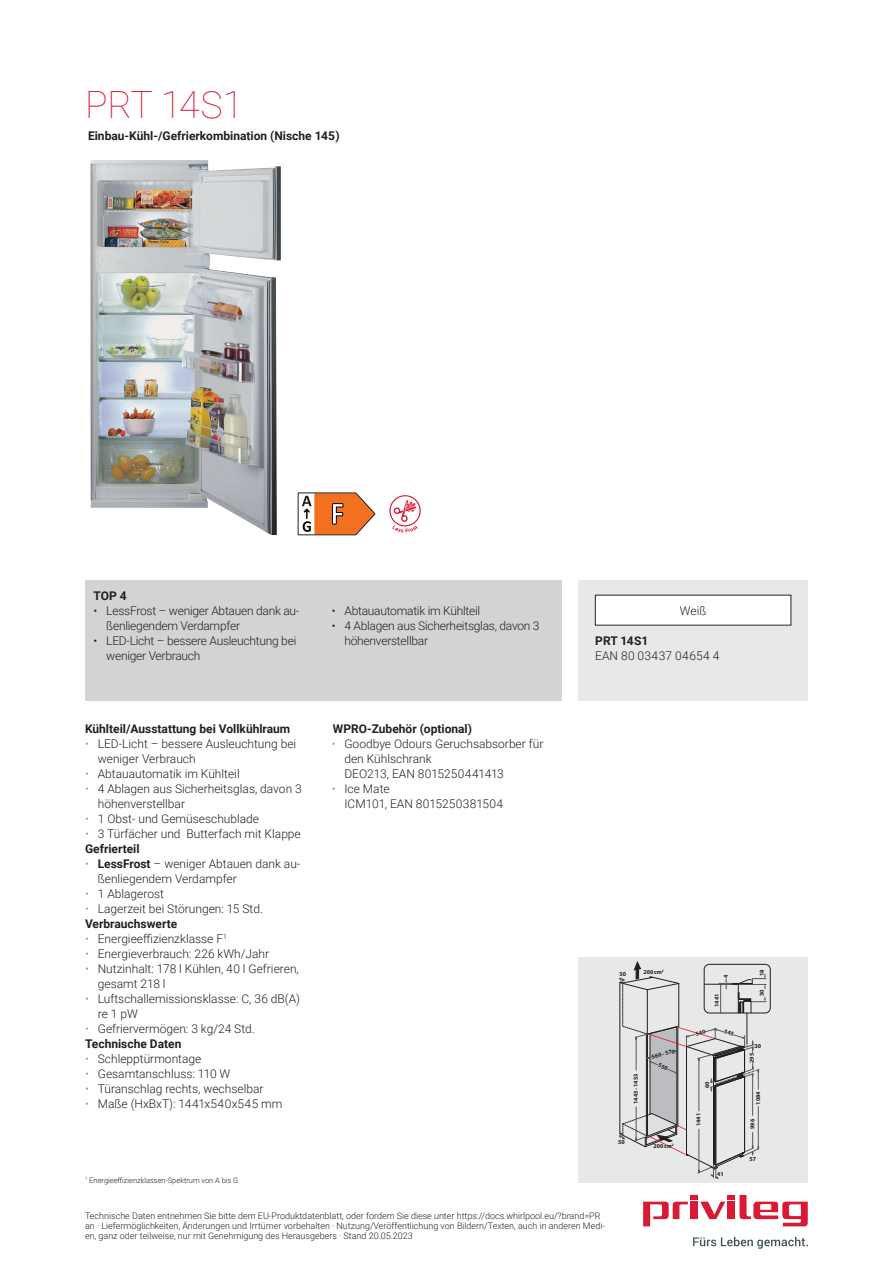
<style>
.page{position:relative;width:893px;height:1263px;background:#fff}
.page>*{position:absolute;margin:0;border:0;box-sizing:border-box;transform-origin:0 0}
.t1{font:100 37.5px "Roboto";color:#da1935}
.t2{font:300 12px/15px "Roboto";color:#231f20}
.t3{font:300 12px/15px "Roboto";letter-spacing:-.02em;color:#231f20}
.t4{font:700 12px "Roboto";color:#231f20}
.t5{font:300 12px "Roboto";letter-spacing:.025em;color:#231f20}
.t6{font:300 9px/9.8px "Roboto";color:#231f20}
.t7{font:300 7.5px "Roboto";color:#231f20}
.t8{font:700 6px "Myriad Pro";color:#231f20}
.s1{color:#9ea0a2}
.s2{font-weight:700}
</style>
<div class="page">
<svg style="left:643px;top:1195px;width:165px;height:31px"></svg>
<div style="left:728px;top:1201px;width:7px;height:18px;background:#da1935"></div>
<div style="left:691px;top:1201px;width:7px;height:18px;background:#da1935"></div>
<svg style="left:693px;top:1237px;width:115px;height:12px"></svg>
<img style="left:91px;top:160px;width:190px;height:375px">
<svg style="left:298px;top:493px;width:77px;height:42px"></svg>
<svg style="left:389px;top:495px;width:32px;height:38px"></svg>
<div style="left:85px;top:580px;width:476px;height:120px;background:#d1d3d4"></div>
<div style="left:578px;top:580px;width:230px;height:120px;background:#e7e8e8"></div>
<div style="left:595px;top:595px;width:196px;height:30px;background:#fff"></div>
<div style="left:578px;top:958px;width:230px;height:225px;background:#e7e8e8"></div>
<div style="left:704px;top:964px;width:66px;height:49px;border:1px solid #231f20;border-radius:5px"></div>
<svg style="left:619px;top:962px;width:147px;height:217px"></svg>
<h1 class="t1" style="left:85px;top:78px;width:160px">PRT 14S1</h1>
<p class="t4" style="left:88px;top:128px;width:253px">Einbau-Kühl-/Gefrierkombination (Nische 145)</p>
<p class="t4" style="left:94px;top:587px;width:35px">TOP 4</p>
<p class="t3" style="left:106px;top:602px;width:195px;text-indent:-13px">• LessFrost – weniger Abtauen dank au&shy;ßenliegendem Verdampfer</p>
<p class="t3" style="left:106px;top:632px;width:192px;text-indent:-13px">• LED-Licht – bessere Ausleuchtung bei weniger Verbrauch</p>
<p class="t3" style="left:332px;top:602px;width:150px">• Abtauautomatik im Kühlteil</p>
<p class="t3" style="left:344px;top:617px;width:197px;text-indent:-13px">• 4 Ablagen aus Sicherheitsglas, davon 3 höhenverstellbar</p>
<p class="t2" style="left:680px;top:602px;width:28px">Weiß</p>
<p class="t4" style="left:595px;top:632px;width:55px">PRT 14S1</p>
<p class="t5" style="left:595px;top:647px;width:126px">EAN 80 03437 04654 4</p>
<p class="t4" style="left:85px;top:720px;width:207px">Kühlteil/Ausstattung bei Vollkühlraum</p>
<p class="t2" style="left:98px;top:736px;width:200px;text-indent:-13px"><span class="s1">•</span> LED-Licht – bessere Ausleuchtung bei weniger Verbrauch</p>
<p class="t2" style="left:85px;top:766px;width:156px"><span class="s1">•</span> Abtauautomatik im Kühlteil</p>
<p class="t2" style="left:98px;top:781px;width:206px;text-indent:-13px"><span class="s1">•</span> 4 Ablagen aus Sicherheitsglas, davon 3 höhenverstellbar</p>
<p class="t2" style="left:85px;top:811px;width:176px"><span class="s1">•</span> 1 Obst- und Gemüseschublade</p>
<p class="t2" style="left:85px;top:826px;width:217px"><span class="s1">•</span> 3 Türfächer und Butterfach mit Klappe<br><span class="s2">Gefrierteil</span></p>
<p class="t2" style="left:98px;top:856px;width:204px;text-indent:-13px"><span class="s1">•</span> <span class="s2">LessFrost</span> – weniger Abtauen dank au&shy;ßenliegendem Verdampfer</p>
<p class="t2" style="left:85px;top:886px;width:81px"><span class="s1">•</span> 1 Ablagerost</p>
<p class="t2" style="left:85px;top:901px;width:179px"><span class="s1">•</span> Lagerzeit bei Störungen: 15 Std.<br><span class="s2">Verbrauchswerte</span></p>
<p class="t2" style="left:85px;top:931px;width:144px"><span class="s1">•</span> Energieeffizienzklasse F<sup>1</sup></p>
<p class="t2" style="left:85px;top:946px;width:186px"><span class="s1">•</span> Energieverbrauch: 226 kWh/Jahr</p>
<p class="t2" style="left:98px;top:961px;width:203px;text-indent:-13px"><span class="s1">•</span> Nutzinhalt: 178 l Kühlen, 40 l Gefrieren, gesamt 218 l</p>
<p class="t2" style="left:98px;top:991px;width:204px;text-indent:-13px"><span class="s1">•</span> Luftschallemissionsklasse: C, 36 dB(A) re 1 pW</p>
<p class="t2" style="left:85px;top:1021px;width:171px"><span class="s1">•</span> Gefriervermögen: 3 kg/24 Std.<br><span class="s2">Technische Daten</span></p>
<p class="t2" style="left:85px;top:1051px;width:118px"><span class="s1">•</span> Schlepptürmontage</p>
<p class="t2" style="left:85px;top:1066px;width:147px"><span class="s1">•</span> Gesamtanschluss: 110 W</p>
<p class="t2" style="left:85px;top:1081px;width:180px"><span class="s1">•</span> Türanschlag rechts, wechselbar</p>
<p class="t2" style="left:85px;top:1096px;width:199px"><span class="s1">•</span> Maße (HxBxT): 1441x540x545 mm</p>
<p class="t7" style="left:85px;top:1175px;width:155px"><sup>1</sup> Energieeffizienzklassen-Spektrum von A bis G</p>
<p class="t4" style="left:333px;top:720px;width:141px">WPRO-Zubehör (optional)</p>
<p class="t2" style="left:344px;top:736px;width:200px;text-indent:-13px"><span class="s1">•</span> Goodbye Odours Geruchsabsorber für den Kühlschrank<br>DEO213, EAN 8015250441413</p>
<p class="t2" style="left:344px;top:781px;width:160px;text-indent:-13px"><span class="s1">•</span> Ice Mate<br>ICM101, EAN 8015250381504</p>
<p class="t6" style="left:85px;top:1211px;width:521px">Technische Daten entnehmen Sie bitte dem EU-Produktdatenblatt, oder fordern Sie diese unter https://docs.whirlpool.eu/?brand=PR an · Liefermöglichkeiten, Änderungen und Irrtümer vorbehalten · Nutzung/Veröffentlichung von Bildern/Texten, auch in anderen Medi&shy;en, ganz oder teilweise, nur mit Genehmigung des Herausgebers · Stand 20.05.2023</p>
<p class="t8" style="left:619px;top:970px;width:8px">50</p>
<p class="t8" style="left:643px;top:968px;width:22px">200cm<sup>2</sup></p>
<p class="t8" style="left:651px;top:1053px;width:25px;rotate:-15deg">560- 570</p>
<p class="t8" style="left:632px;top:1104px;width:32px;rotate:-90deg">1443- 1453</p>
<p class="t8" style="left:618px;top:1138px;width:8px">50</p>
<p class="t8" style="left:653px;top:1142px;width:22px">200cm<sup>2</sup></p>
<p class="t8" style="left:722px;top:978px;width:5px;rotate:-90deg">4</p>
<p class="t8" style="left:713px;top:1007px;width:15px;rotate:-90deg">1441</p>
<p class="t8" style="left:703px;top:1088px;width:8px;rotate:-90deg">60</p>
<p class="t8" style="left:694px;top:1126px;width:15px;rotate:-90deg">1441</p>
<p class="t8" style="left:717px;top:1170px;width:8px">41</p>
<p class="t8" style="left:758px;top:976px;width:8px;rotate:-90deg">18</p>
<p class="t8" style="left:758px;top:996px;width:8px;rotate:-90deg">30</p>
<p class="t8" style="left:754px;top:1042px;width:8px">30</p>
<p class="t8" style="left:748px;top:1063px;width:11px;rotate:-90deg">295</p>
<p class="t8" style="left:754px;top:1104px;width:15px;rotate:-90deg">1084</p>
<p class="t8" style="left:748px;top:1129px;width:11px;rotate:-90deg">996</p>
<p class="t8" style="left:749px;top:1154px;width:8px">57</p>
</div>
